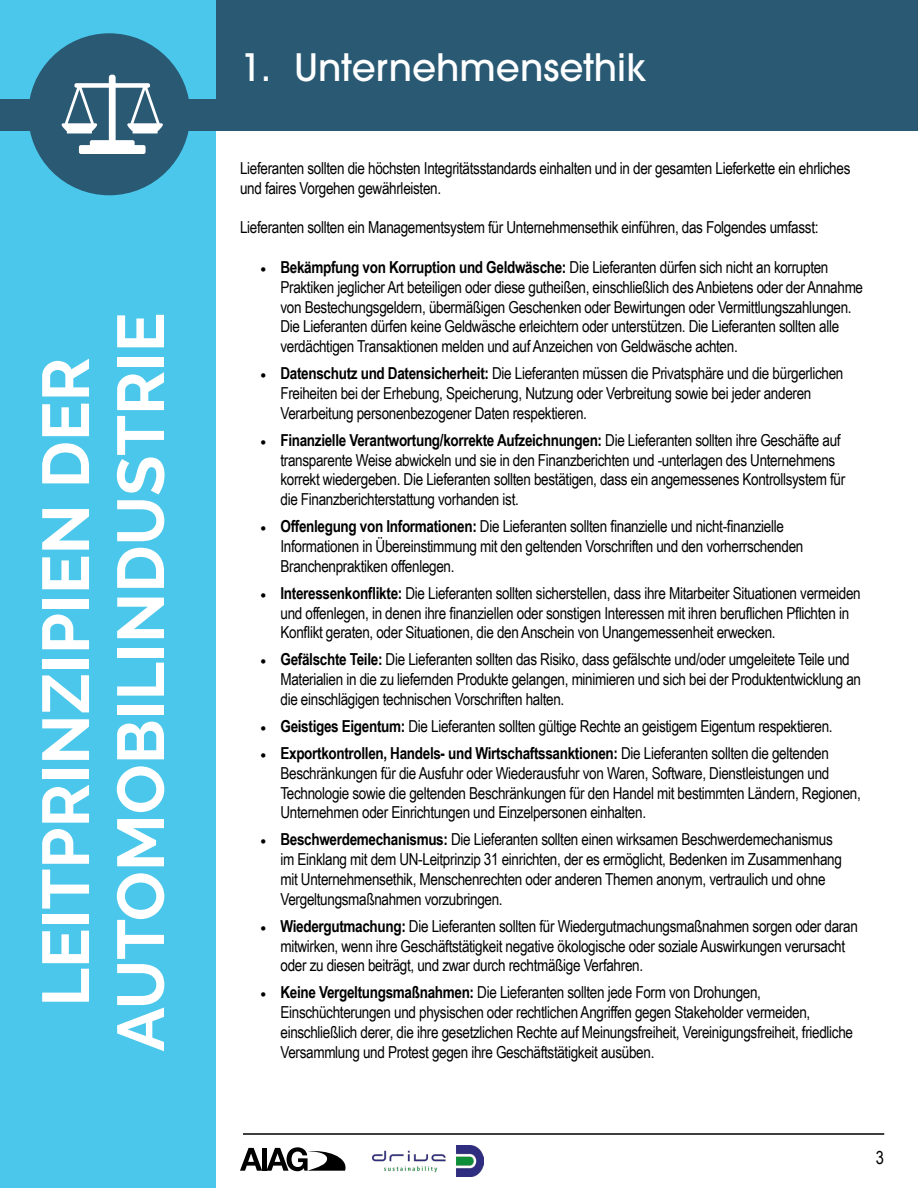
<style>
.page{position:relative;width:918px;height:1188px;background:#fff}
.page>*{position:absolute;margin:0;border:0;box-sizing:border-box;transform-origin:0 0}
.t1{font:700 66px/75px "Raleway";color:#fff;text-align:center}
.t2{font:500 37.5px "ITC Avant Garde Pro";color:#fff}
.t3{font:18px "Arial Narrow";color:#000}
.t4{font:16.5px/19.8px "Arial Narrow";letter-spacing:-.02em;color:#000}
.s1{font-family:"Minion Pro"}
.s2{font-weight:700}
</style>
<div class="page">
<div style="left:0;top:131px;width:216px;height:1057px;background:#4ac7ea"></div>
<div style="left:0;top:0;width:918px;height:131px;background:#295973"></div>
<div style="left:0;top:0;width:216px;height:99px;background:#4ac7ea"></div>
<div style="left:28px;top:33px;width:162px;height:162px;background:#295973;border-radius:50%"></div>
<svg style="left:240px;top:1147px;width:106px;height:24px"></svg>
<img style="left:372px;top:1145px;width:111px;height:31px">
<hr style="left:243px;top:1133px;width:641px;height:2px;background:#000">
<svg style="left:61px;top:75px;width:102px;height:79px"></svg>
<h1 class="t1" style="left:29px;top:1052px;width:741px;rotate:-90deg">LEITPRINZIPIEN DER<br>AUTOMOBILINDUSTRIE</h1>
<h2 class="t2" style="left:240px;top:43px;width:408px">1. Unternehmensethik</h2>
<p class="t4" style="left:240px;top:158px;width:612px">Lieferanten sollten die höchsten Integritätsstandards einhalten und in der gesamten Lieferkette ein ehrliches und faires Vorgehen gewährleisten.</p>
<p class="t4" style="left:240px;top:217px;width:580px">Lieferanten sollten ein Managementsystem für Unternehmensethik einführen, das Folgendes umfasst:</p>
<p class="t4" style="left:280px;top:257px;width:584px;text-indent:-20px"><span class="s1">•</span> <span class="s2">Bekämpfung von Korruption und Geldwäsche:</span> Die Lieferanten dürfen sich nicht an korrupten Praktiken jeglicher Art beteiligen oder diese gutheißen, einschließlich des Anbietens oder der Annahme von Bestechungsgeldern, übermäßigen Geschenken oder Bewirtungen oder Vermittlungszahlungen.<br>Die Lieferanten dürfen keine Geldwäsche erleichtern oder unterstützen. Die Lieferanten sollten alle verdächtigen Transaktionen melden und auf Anzeichen von Geldwäsche achten.</p>
<p class="t4" style="left:280px;top:363px;width:564px;text-indent:-20px"><span class="s1">•</span> <span class="s2">Datenschutz und Datensicherheit:</span> Die Lieferanten müssen die Privatsphäre und die bürgerlichen<br>Freiheiten bei der Erhebung, Speicherung, Nutzung oder Verbreitung sowie bei jeder anderen<br>Verarbeitung personenbezogener Daten respektieren.</p>
<p class="t4" style="left:280px;top:429px;width:566px;text-indent:-20px"><span class="s1">•</span> <span class="s2">Finanzielle Verantwortung/korrekte Aufzeichnungen:</span> Die Lieferanten sollten ihre Geschäfte auf transparente Weise abwickeln und sie in den Finanzberichten und -unterlagen des Unternehmens korrekt wiedergeben. Die Lieferanten sollten bestätigen, dass ein angemessenes Kontrollsystem für die Finanzberichterstattung vorhanden ist.</p>
<p class="t4" style="left:280px;top:516px;width:524px;text-indent:-20px"><span class="s1">•</span> <span class="s2">Offenlegung von Informationen:</span> Die Lieferanten sollten finanzielle und nicht-finanzielle<br>Informationen in Übereinstimmung mit den geltenden Vorschriften und den vorherrschenden<br>Branchenpraktiken offenlegen.</p>
<p class="t4" style="left:280px;top:582px;width:582px;text-indent:-20px"><span class="s1">•</span> <span class="s2">Interessenkonflikte:</span> Die Lieferanten sollten sicherstellen, dass ihre Mitarbeiter Situationen vermeiden und offenlegen, in denen ihre finanziellen oder sonstigen Interessen mit ihren beruflichen Pflichten in<br>Konflikt geraten, oder Situationen, die den Anschein von Unangemessenheit erwecken.</p>
<p class="t4" style="left:280px;top:649px;width:582px;text-indent:-20px"><span class="s1">•</span> <span class="s2">Gefälschte Teile:</span> Die Lieferanten sollten das Risiko, dass gefälschte und/oder umgeleitete Teile und<br>Materialien in die zu liefernden Produkte gelangen, minimieren und sich bei der Produktentwicklung an die einschlägigen technischen Vorschriften halten.</p>
<p class="t4" style="left:260px;top:716px;width:574px"><span class="s1">•</span> <span class="s2">Geistiges Eigentum:</span> Die Lieferanten sollten gültige Rechte an geistigem Eigentum respektieren.</p>
<p class="t4" style="left:280px;top:743px;width:582px;text-indent:-20px"><span class="s1">•</span> <span class="s2">Exportkontrollen, Handels- und Wirtschaftssanktionen:</span> Die Lieferanten sollten die geltenden Beschränkungen für die Ausfuhr oder Wiederausfuhr von Waren, Software, Dienstleistungen und Technologie sowie die geltenden Beschränkungen für den Handel mit bestimmten Ländern, Regionen, Unternehmen oder Einrichtungen und Einzelpersonen einhalten.</p>
<p class="t4" style="left:280px;top:829px;width:563px;text-indent:-20px"><span class="s1">•</span> <span class="s2">Beschwerdemechanismus:</span> Die Lieferanten sollten einen wirksamen Beschwerdemechanismus im Einklang mit dem UN-Leitprinzip 31 einrichten, der es ermöglicht, Bedenken im Zusammenhang mit Unternehmensethik, Menschenrechten oder anderen Themen anonym, vertraulich und ohne Vergeltungsmaßnahmen vorzubringen.</p>
<p class="t4" style="left:280px;top:915px;width:579px;text-indent:-20px"><span class="s1">•</span> <span class="s2">Wiedergutmachung:</span> Die Lieferanten sollten für Wiedergutmachungsmaßnahmen sorgen oder daran mitwirken, wenn ihre Geschäftstätigkeit negative ökologische oder soziale Auswirkungen verursacht oder zu diesen beiträgt, und zwar durch rechtmäßige Verfahren.</p>
<p class="t4" style="left:280px;top:982px;width:574px;text-indent:-20px"><span class="s1">•</span> <span class="s2">Keine Vergeltungsmaßnahmen:</span> Die Lieferanten sollten jede Form von Drohungen, Einschüchterungen und physischen oder rechtlichen Angriffen gegen Stakeholder vermeiden, einschließlich derer, die ihre gesetzlichen Rechte auf Meinungsfreiheit, Vereinigungsfreiheit, friedliche Versammlung und Protest gegen ihre Geschäftstätigkeit ausüben.</p>
<p class="t3" style="left:876px;top:1145px;width:10px">3</p>
</div>
